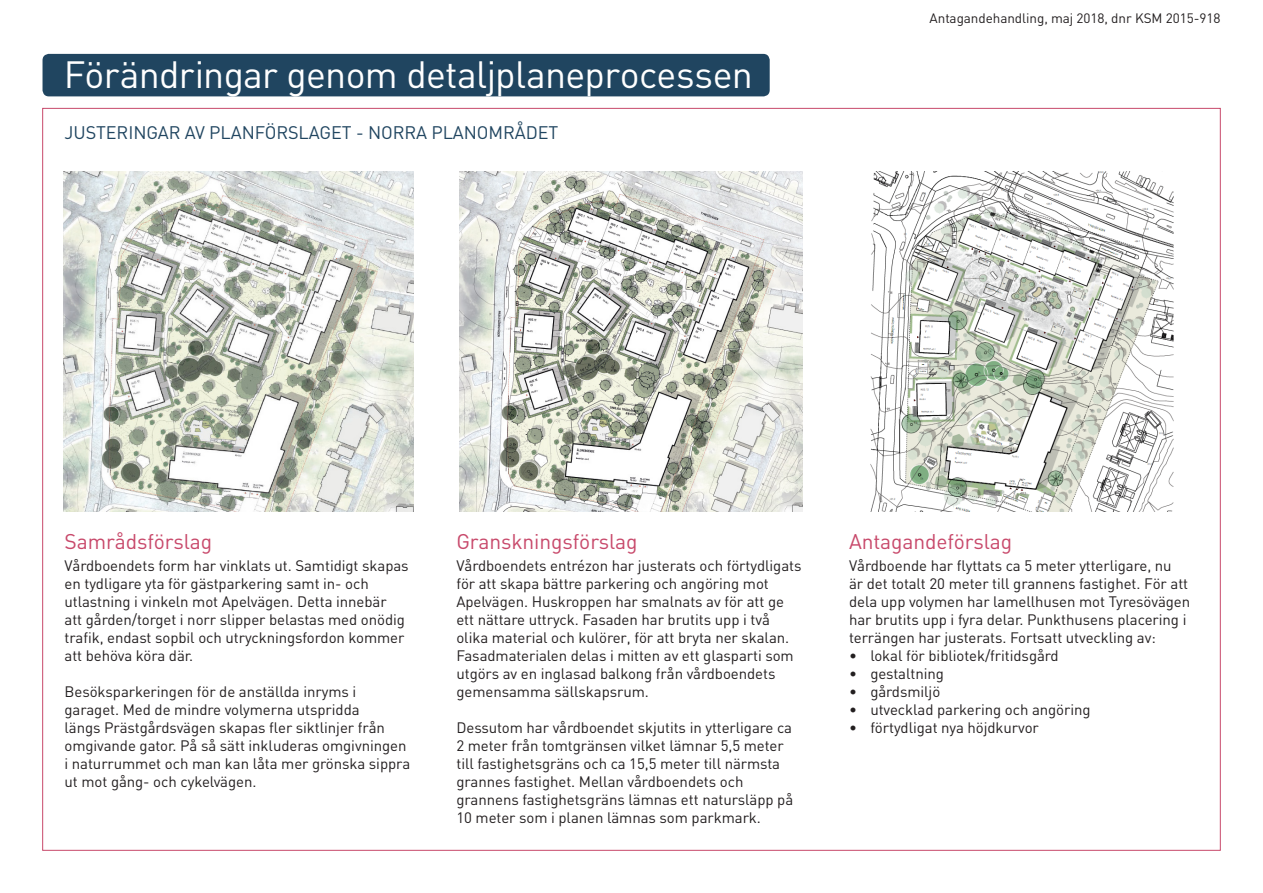
<style>
.page{position:relative;width:1263px;height:893px;background:#fff}
.page>*{position:absolute;margin:0;border:0;box-sizing:border-box;transform-origin:0 0}
.RUBRIK_TYRESO{font:37.5px "DIN";letter-spacing:-.02em;color:#fff}
.Underrubrik{font:21px "DIN";letter-spacing:-.005em;color:#c8496b}
.Underrubrik-2{font:18px "DIN";letter-spacing:-.005em;color:#204560}
.Brödtext_DIN{font:15px/18px "DIN";letter-spacing:-.005em;color:#231f20}
.Bildtext{font:13.5px "DIN";letter-spacing:-.005em;color:#231f20}
</style>
<div class="page">
<div style="left:43px;top:54px;width:727px;height:42px;background:#204560;border-radius:6px"></div>
<img style="left:459px;top:172px;width:343px;height:340px">
<img style="left:64px;top:172px;width:350px;height:340px">
<img style="left:870px;top:172px;width:304px;height:340px">
<p class="RUBRIK_TYRESO" style="left:64px;top:49px;width:691px">Förändringar genom detaljplaneprocessen</p>
<p class="Underrubrik-2" style="left:65px;top:120px;width:495px">JUSTERINGAR AV PLANFÖRSLAGET - NORRA PLANOMRÅDET</p>
<p class="Bildtext" style="left:930px;top:9px;width:292px">Antagandehandling, maj 2018, dnr KSM 2015-918</p>
<p class="Underrubrik" style="left:65px;top:527px;width:149px">Samrådsförslag</p>
<p class="Brödtext_DIN" style="left:65px;top:556px;width:346px">Vårdboendets form har vinklats ut. Samtidigt skapas en tydligare yta för gästparkering samt in- och utlastning i vinkeln mot Apelvägen. Detta innebär<br>att gården/torget i norr slipper belastas med onödig trafik, endast sopbil och utryckningsfordon kommer att behöva köra där.</p>
<p class="Brödtext_DIN" style="left:65px;top:682px;width:347px">Besöksparkeringen för de anställda inryms i garaget. Med de mindre volymerna utspridda<br>längs Prästgårdsvägen skapas fler siktlinjer från omgivande gator. På så sätt inkluderas omgivningen i naturrummet och man kan låta mer grönska sippra ut mot gång- och cykelvägen.</p>
<p class="Underrubrik" style="left:456px;top:527px;width:183px">Granskningsförslag</p>
<p class="Brödtext_DIN" style="left:456px;top:556px;width:347px">Vårdboendets entrézon har justerats och förtydligats för att skapa bättre parkering och angöring mot Apelvägen. Huskroppen har smalnats av för att ge ett nättare uttryck. Fasaden har brutits upp i två olika material och kulörer, för att bryta ner skalan.<br>Fasadmaterialen delas i mitten av ett glasparti som utgörs av en inglasad balkong från vårdboendets gemensamma sällskapsrum.</p>
<p class="Brödtext_DIN" style="left:456px;top:718px;width:338px">Dessutom har vårdboendet skjutits in ytterligare ca 2 meter från tomtgränsen vilket lämnar 5,5 meter till fastighetsgräns och ca 15,5 meter till närmsta grannes fastighet. Mellan vårdboendets och grannens fastighetsgräns lämnas ett natursläpp på 10 meter som i planen lämnas som parkmark.</p>
<p class="Underrubrik" style="left:849px;top:527px;width:165px">Antagandeförslag</p>
<p class="Brödtext_DIN" style="left:849px;top:556px;width:343px">Vårdboende har flyttats ca 5 meter ytterligare, nu<br>är det totalt 20 meter till grannens fastighet. För att dela upp volymen har lamellhusen mot Tyresövägen har brutits upp i fyra delar. Punkthusens placering i terrängen har justerats. Fortsatt utveckling av:</p>
<p class="Brödtext_DIN" style="left:849px;top:646px;width:211px">• lokal för bibliotek/fritidsgård</p>
<p class="Brödtext_DIN" style="left:849px;top:664px;width:96px">• gestaltning</p>
<p class="Brödtext_DIN" style="left:849px;top:682px;width:93px">• gårdsmiljö</p>
<p class="Brödtext_DIN" style="left:849px;top:700px;width:243px">• utvecklad parkering och angöring</p>
<p class="Brödtext_DIN" style="left:849px;top:718px;width:191px">• förtydligat nya höjdkurvor</p>
</div>
